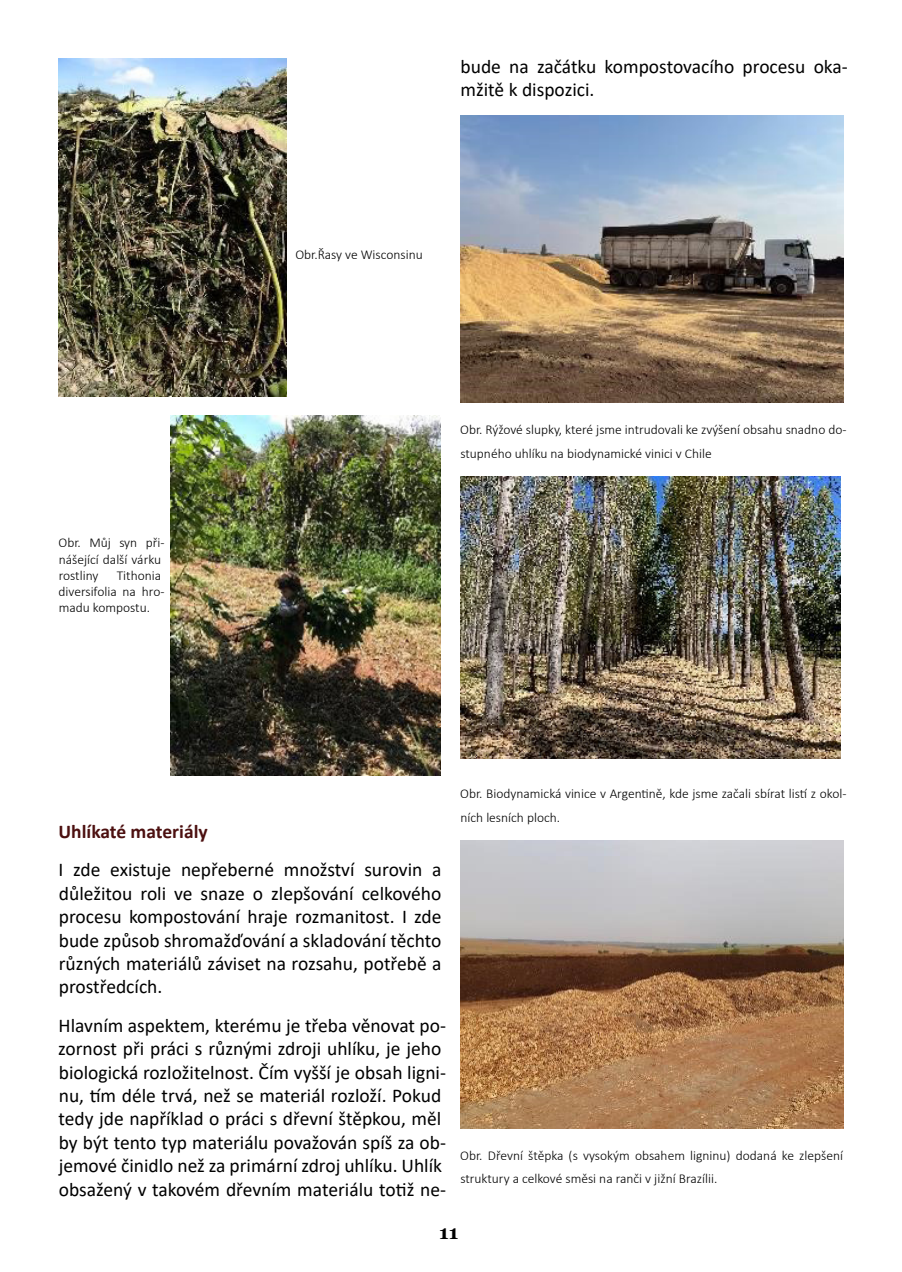
<style>
.page{position:relative;width:902px;height:1272px;background:#fff}
.page>*{position:absolute;margin:0;border:0;box-sizing:border-box;transform-origin:0 0}
.Hlavní_text{font:19.5px/23.4px "Calibri";color:#000}
.Hlavní_text-2{font:700 19.5px "Calibri";color:#4c1010}
.t1{font:700 19.5px "Georgia";color:#000}
.Hlavní_text-3{font:300 13.5px/16.2px "Calibri";color:#000}
</style>
<div class="page">
<img style="left:58px;top:58px;width:229px;height:338px">
<img style="left:460px;top:115px;width:383px;height:287px">
<img style="left:460px;top:476px;width:380px;height:282px">
<img style="left:460px;top:840px;width:383px;height:288px">
<img style="left:170px;top:415px;width:271px;height:360px">
<p class="Hlavní_text-3" style="left:59px;top:534px;width:107px">Obr. Můj syn při&shy;nášející další várku rostliny</p>
<p class="Hlavní_text-3" style="left:59px;top:567px;width:107px;text-indent:58px">Tithonia diversifolia na hro&shy;madu kompostu.</p>
<p class="Hlavní_text" style="left:460px;top:54px;width:389px">bude na začátku kompostovacího procesu oka&shy;mžitě k dispozici.</p>
<p class="Hlavní_text-3" style="left:295px;top:246px;width:129px">Obr.Řasy ve Wisconsinu</p>
<p class="Hlavní_text-3" style="left:460px;top:418px;width:388px;line-height:23.4px">Obr. Rýžové slupky, které jsme intrudovali ke zvýšení obsahu snadno do&shy;stupného uhlíku na biodynamické vinici v Chile</p>
<p class="Hlavní_text-2" style="left:58px;top:817px;width:151px">Uhlíkaté materiály</p>
<p class="Hlavní_text" style="left:59px;top:857px;width:384px;text-align:justify">I zde existuje nepřeberné množství surovin a důležitou roli ve snaze o zlepšování celkového procesu kompostování hraje rozmanitost. I zde bude způsob shromažďování a skladování těchto různých materiálů záviset na rozsahu, potřebě a prostředcích.</p>
<p class="Hlavní_text" style="left:58px;top:1013px;width:389px">Hlavním aspektem, kterému je třeba věnovat po&shy;zornost při práci s různými zdroji uhlíku, je jeho biologická rozložitelnost. Čím vyšší je obsah ligni&shy;nu, tím déle trvá, než se materiál rozloží. Pokud tedy jde například o práci s dřevní štěpkou, měl by být tento typ materiálu považován spíš za ob&shy;jemové činidlo než za primární zdroj uhlíku. Uhlík obsažený v takovém dřevním materiálu totiž ne-</p>
<p class="Hlavní_text-3" style="left:460px;top:782px;width:388px;line-height:23.4px">Obr. Biodynamická vinice v Argentině, kde jsme začali sbírat listí z okol&shy;ních lesních ploch.</p>
<p class="Hlavní_text-3" style="left:460px;top:1143px;width:384px;line-height:23.4px">Obr. Dřevní štěpka (s vysokým obsahem ligninu) dodaná ke zlepšení struktury a celkové směsi na ranči v jižní Brazílii.</p>
<p class="t1" style="left:439px;top:1219px;width:21px">11</p>
</div>
